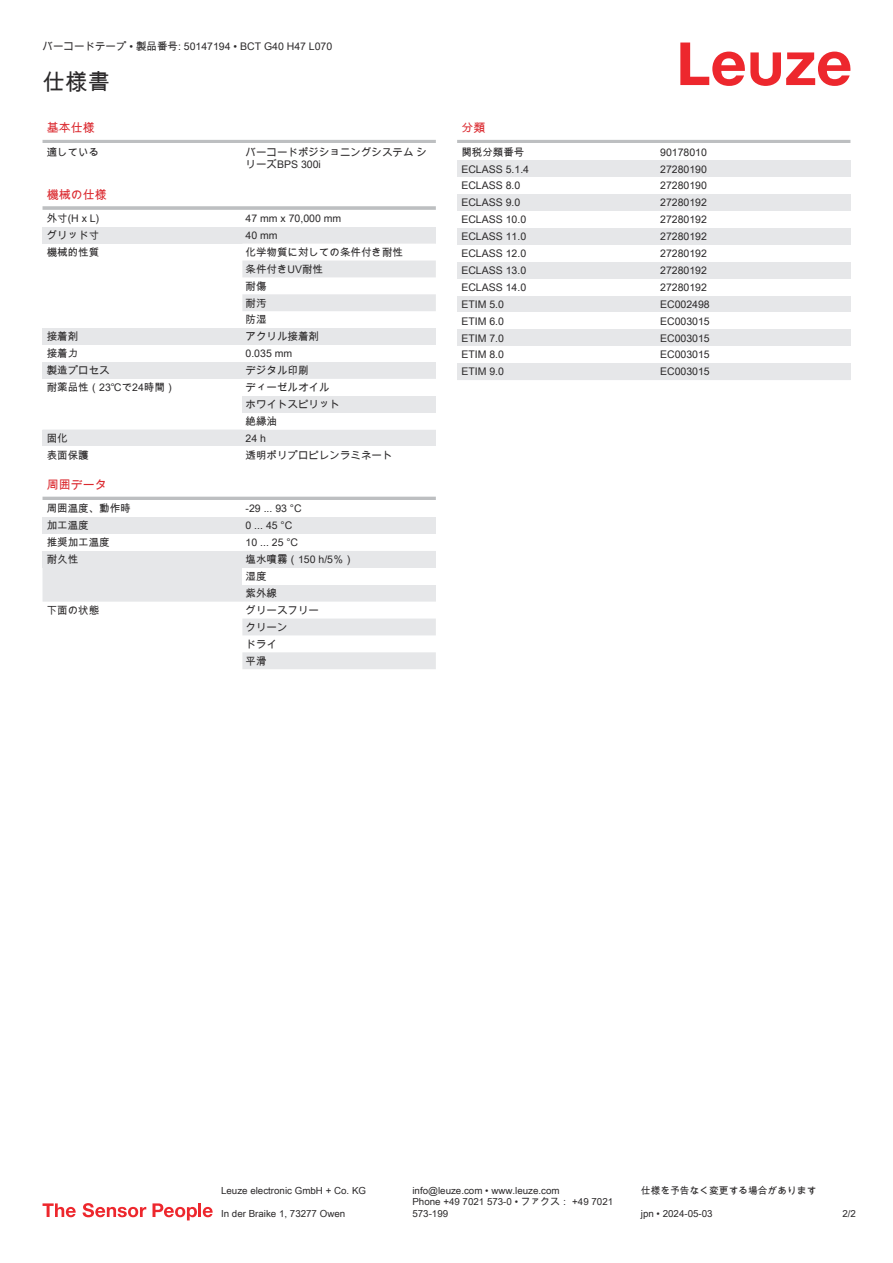
<style>
.page{position:relative;width:893px;height:1263px;background:#fff}
.page>*{position:absolute;margin:0;border:0;box-sizing:border-box;transform-origin:0 0}
.t1{font:22.5px "Arial Unicode MS";color:#2b292a}
.t2{font:12px "Arial Unicode MS";color:#db2a30}
.t3{font:10.5px/17px "Arial Unicode MS";color:#2b292a}
.t4{font:9.75px/11.7px "Arial Unicode MS";color:#2b292a}
</style>
<div class="page">
<svg style="left:680px;top:43px;width:170px;height:43px"></svg>
<div style="left:43px;top:568px;width:199px;height:34px;background:#e6e7e9"></div>
<hr style="left:43px;top:140px;width:393px;height:3px;background:#bdbfc1">
<hr style="left:43px;top:206px;width:393px;height:4px;background:#c6c8ca">
<div style="left:43px;top:227px;width:199px;height:17px;background:#e6e7e9"></div>
<div style="left:242px;top:227px;width:194px;height:17px;background:#e6e7e9"></div>
<svg style="left:242px;top:260px;width:194px;height:51px"></svg>
<div style="left:43px;top:328px;width:199px;height:17px;background:#e6e7e9"></div>
<div style="left:242px;top:328px;width:194px;height:17px;background:#e6e7e9"></div>
<div style="left:43px;top:362px;width:199px;height:17px;background:#e6e7e9"></div>
<div style="left:242px;top:362px;width:194px;height:17px;background:#e6e7e9"></div>
<div style="left:242px;top:396px;width:194px;height:17px;background:#e6e7e9"></div>
<div style="left:43px;top:429px;width:199px;height:17px;background:#e6e7e9"></div>
<div style="left:242px;top:429px;width:194px;height:17px;background:#e6e7e9"></div>
<hr style="left:43px;top:497px;width:393px;height:3px;background:#bdbfc1">
<div style="left:43px;top:517px;width:199px;height:17px;background:#e6e7e9"></div>
<div style="left:242px;top:517px;width:194px;height:17px;background:#e6e7e9"></div>
<div style="left:43px;top:551px;width:199px;height:17px;background:#e6e7e9"></div>
<svg style="left:242px;top:551px;width:194px;height:118px"></svg>
<hr style="left:457px;top:140px;width:393px;height:3px;background:#bdbfc1">
<div style="left:457px;top:160px;width:200px;height:17px;background:#e6e7e9"></div>
<div style="left:657px;top:160px;width:193px;height:17px;background:#e6e7e9"></div>
<div style="left:457px;top:194px;width:200px;height:17px;background:#e6e7e9"></div>
<div style="left:657px;top:194px;width:193px;height:17px;background:#e6e7e9"></div>
<div style="left:457px;top:228px;width:200px;height:17px;background:#e6e7e9"></div>
<div style="left:657px;top:228px;width:193px;height:17px;background:#e6e7e9"></div>
<div style="left:457px;top:262px;width:200px;height:17px;background:#e6e7e9"></div>
<div style="left:657px;top:262px;width:193px;height:17px;background:#e6e7e9"></div>
<div style="left:457px;top:296px;width:200px;height:16px;background:#e6e7e9"></div>
<div style="left:657px;top:296px;width:193px;height:16px;background:#e6e7e9"></div>
<div style="left:457px;top:329px;width:200px;height:17px;background:#e6e7e9"></div>
<div style="left:657px;top:329px;width:193px;height:17px;background:#e6e7e9"></div>
<div style="left:457px;top:363px;width:200px;height:17px;background:#e6e7e9"></div>
<div style="left:657px;top:363px;width:193px;height:17px;background:#e6e7e9"></div>
<svg style="left:43px;top:1203px;width:33px;height:14px"></svg>
<svg style="left:83px;top:1203px;width:63px;height:14px"></svg>
<svg style="left:153px;top:1203px;width:44px;height:17px"></svg>
<hr style="left:198px;top:1203px;width:3px;height:14px;background:#ed272d">
<svg style="left:203px;top:1207px;width:10px;height:10px"></svg>
<p class="t3" style="left:43px;top:38px;width:291px">バーコードテープ • 製品番号: 50147194 • BCT G40 H47 L070</p>
<h1 class="t1" style="left:43px;top:66px;width:69px">仕様書</h1>
<p class="t2" style="left:47px;top:119px;width:49px">基本仕様</p>
<p class="t3" style="left:47px;top:143px;width:54px">適している</p>
<p class="t3" style="left:246px;top:145px;width:183px;line-height:12.6px">バーコードポジショニングシステム シリーズBPS 300i</p>
<p class="t2" style="left:47px;top:186px;width:61px">機械の仕様</p>
<p class="t3" style="left:47px;top:210px;width:54px">外寸(H x L)</p>
<p class="t3" style="left:246px;top:210px;width:97px">47 mm x 70,000 mm</p>
<p class="t3" style="left:47px;top:226px;width:54px">グリッド寸</p>
<p class="t3" style="left:246px;top:226px;width:34px">40 mm</p>
<p class="t3" style="left:47px;top:243px;width:54px">機械的性質</p>
<p class="t3" style="left:246px;top:243px;width:159px">化学物質に対しての条件付き耐性条件付きUV耐性<br>耐傷<br>耐汚<br>防湿</p>
<p class="t3" style="left:47px;top:328px;width:33px">接着剤</p>
<p class="t3" style="left:246px;top:328px;width:75px">アクリル接着剤</p>
<p class="t3" style="left:47px;top:345px;width:33px">接着力</p>
<p class="t3" style="left:246px;top:345px;width:48px">0.035 mm</p>
<p class="t3" style="left:47px;top:362px;width:64px">製造プロセス</p>
<p class="t3" style="left:246px;top:362px;width:64px">デジタル印刷</p>
<p class="t3" style="left:47px;top:379px;width:130px">耐薬品性（23℃で24時間）</p>
<p class="t3" style="left:246px;top:379px;width:96px">ディーゼルオイルホワイトスピリット絶縁油</p>
<p class="t3" style="left:47px;top:429px;width:22px">固化</p>
<p class="t3" style="left:246px;top:429px;width:22px">24 h</p>
<p class="t3" style="left:47px;top:446px;width:43px">表面保護</p>
<p class="t3" style="left:246px;top:446px;width:148px">透明ポリプロピレンラミネート</p>
<p class="t2" style="left:47px;top:476px;width:61px">周囲データ</p>
<p class="t3" style="left:47px;top:500px;width:85px">周囲温度、動作時</p>
<p class="t3" style="left:246px;top:500px;width:58px">-29 ... 93 °C</p>
<p class="t3" style="left:47px;top:517px;width:43px">加工温度</p>
<p class="t3" style="left:246px;top:517px;width:48px">0 ... 45 °C</p>
<p class="t3" style="left:47px;top:534px;width:64px">推奨加工温度</p>
<p class="t3" style="left:246px;top:534px;width:54px">10 ... 25 °C</p>
<p class="t3" style="left:47px;top:551px;width:33px">耐久性</p>
<p class="t3" style="left:246px;top:551px;width:110px">塩水噴霧（150 h/5％）湿度<br>紫外線</p>
<p class="t3" style="left:47px;top:601px;width:54px">下面の状態</p>
<p class="t3" style="left:246px;top:601px;width:75px">グリースフリークリーン<br>ドライ<br>平滑</p>
<p class="t2" style="left:461px;top:119px;width:25px">分類</p>
<p class="t3" style="left:461px;top:143px;width:64px">関税分類番号</p>
<p class="t3" style="left:660px;top:143px;width:48px">90178010</p>
<p class="t3" style="left:461px;top:160px;width:69px">ECLASS 5.1.4</p>
<p class="t3" style="left:660px;top:160px;width:48px">27280190</p>
<p class="t3" style="left:461px;top:177px;width:60px">ECLASS 8.0</p>
<p class="t3" style="left:660px;top:177px;width:48px">27280190</p>
<p class="t3" style="left:461px;top:194px;width:60px">ECLASS 9.0</p>
<p class="t3" style="left:660px;top:194px;width:48px">27280192</p>
<p class="t3" style="left:461px;top:211px;width:66px">ECLASS 10.0</p>
<p class="t3" style="left:660px;top:211px;width:48px">27280192</p>
<p class="t3" style="left:461px;top:228px;width:66px">ECLASS 11.0</p>
<p class="t3" style="left:660px;top:228px;width:48px">27280192</p>
<p class="t3" style="left:461px;top:245px;width:66px">ECLASS 12.0</p>
<p class="t3" style="left:660px;top:245px;width:48px">27280192</p>
<p class="t3" style="left:461px;top:262px;width:66px">ECLASS 13.0</p>
<p class="t3" style="left:660px;top:262px;width:48px">27280192</p>
<p class="t3" style="left:461px;top:278px;width:66px">ECLASS 14.0</p>
<p class="t3" style="left:660px;top:278px;width:48px">27280192</p>
<p class="t3" style="left:461px;top:295px;width:44px">ETIM 5.0</p>
<p class="t3" style="left:660px;top:295px;width:51px">EC002498</p>
<p class="t3" style="left:461px;top:312px;width:44px">ETIM 6.0</p>
<p class="t3" style="left:660px;top:312px;width:51px">EC003015</p>
<p class="t3" style="left:461px;top:329px;width:44px">ETIM 7.0</p>
<p class="t3" style="left:660px;top:329px;width:51px">EC003015</p>
<p class="t3" style="left:461px;top:346px;width:44px">ETIM 8.0</p>
<p class="t3" style="left:660px;top:346px;width:51px">EC003015</p>
<p class="t3" style="left:461px;top:363px;width:44px">ETIM 9.0</p>
<p class="t3" style="left:660px;top:363px;width:51px">EC003015</p>
<p class="t4" style="left:221px;top:1184px;width:146px">Leuze electronic GmbH + Co. KG</p>
<p class="t4" style="left:412px;top:1184px;width:149px">info@leuze.com • www.leuze.com</p>
<p class="t4" style="left:641px;top:1184px;width:177px">仕様を予告なく変更する場合があります</p>
<p class="t4" style="left:221px;top:1207px;width:126px">In der Braike 1, 73277 Owen</p>
<p class="t4" style="left:412px;top:1196px;width:202px">Phone +49 7021 573-0 • ファクス： +49 7021<br>573-199</p>
<p class="t4" style="left:641px;top:1207px;width:73px">jpn • 2024-05-03</p>
<p class="t4" style="left:842px;top:1207px;width:15px">2/2</p>
</div>
